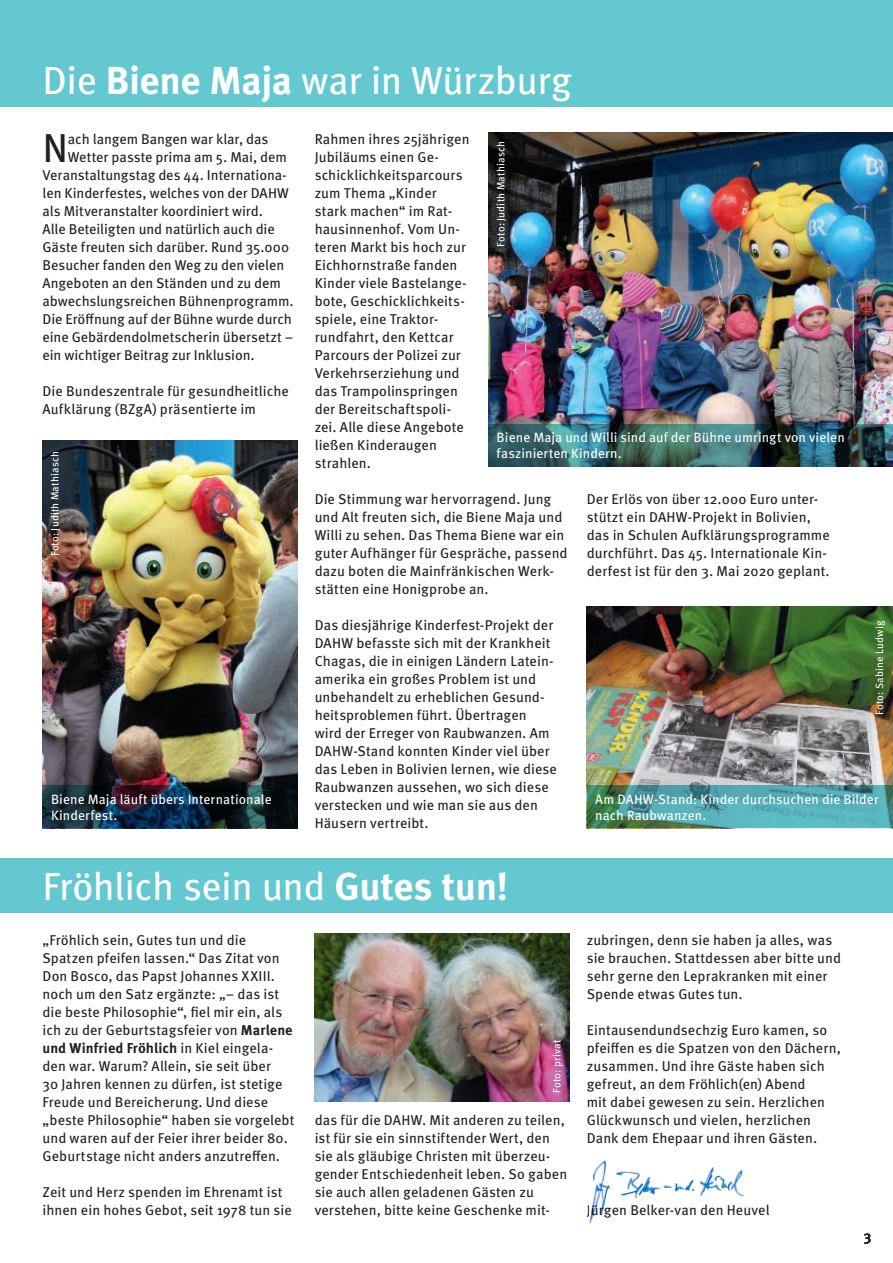
<style>
.page{position:relative;width:893px;height:1263px;background:#fff}
.page>*{position:absolute;margin:0;border:0;box-sizing:border-box;transform-origin:0 0}
.t1{font:40.35px "Meta OT";color:#231f20}
.t2{font:39px "Meta OT";letter-spacing:-.015em;color:#fff}
.t3{font:14.25px/18px "Meta OT";letter-spacing:.005em;color:#231f20}
.t4{font:13.5px/15.8px "Meta OT";letter-spacing:.005em;color:#fff}
.t5{font:10.5px "Meta OT";letter-spacing:.02em;color:#fff}
.s1{font-weight:700}
</style>
<div class="page">
<div style="left:0;top:0;width:893px;height:106px;background:#63c8cf"></div>
<img style="left:488px;top:133px;width:405px;height:291px">
<img style="left:587px;top:607px;width:306px;height:178px">
<div style="left:0;top:858px;width:893px;height:54px;background:#63c8cf"></div>
<img style="left:315px;top:934px;width:255px;height:167px">
<img style="left:43px;top:441px;width:255px;height:344px">
<svg style="left:43px;top:785px;width:255px;height:43px;background:#112433"></svg>
<svg style="left:587px;top:785px;width:306px;height:43px;background:#4f9f9f"></svg>
<img style="left:488px;top:424px;width:405px;height:43px">
<img style="left:589px;top:1160px;width:156px;height:64px">
<h2 class="t2" style="left:43px;top:55px;width:531px">Die <span class="s1">Biene Maja</span> war in Würzburg</h2>
<h1 class="t1" style="left:43px;top:122px;width:27px">N</h1>
<p class="t3" style="left:68px;top:131px;width:202px">ach langem Bangen war klar, das</p>
<p class="t3" style="left:315px;top:130px;width:156px">Rahmen ihres 25jährigen<br>Jubiläums einen Ge&shy;schicklichkeitsparcours zum Thema „Kinder stark machen“ im Rat&shy;hausinnenhof. Vom Un&shy;teren Markt bis hoch zur<br>Eichhornstraße fanden<br>Kinder viele Bastelange&shy;bote, Geschicklichkeits&shy;spiele, eine Traktor&shy;rundfahrt, den Kettcar<br>Parcours der Polizei zur<br>Verkehrserziehung und das Trampolinspringen der Bereitschaftspoli&shy;zei. Alle diese Angebote ließen Kinderaugen strahlen.</p>
<p class="t3" style="left:315px;top:490px;width:254px">Die Stimmung war hervorragend. Jung und Alt freuten sich, die Biene Maja und Willi zu sehen. Das Thema Biene war ein guter Aufhänger für Gespräche, passend dazu boten die Mainfränkischen Werk&shy;stätten eine Honigprobe an.</p>
<p class="t3" style="left:315px;top:616px;width:244px">Das diesjährige Kinderfest-Projekt der DAHW befasste sich mit der Krankheit Chagas, die in einigen Ländern Latein&shy;amerika ein großes Problem ist und unbehandelt zu erheblichen Gesund&shy;heitsproblemen führt. Übertragen wird der Erreger von Raubwanzen. Am DAHW-Stand konnten Kinder viel über das Leben in Bolivien lernen, wie diese Raubwanzen aussehen, wo sich diese verstecken und wie man sie aus den Häusern vertreibt.</p>
<p class="t5" style="left:494px;top:247px;width:107px;rotate:-90deg">Foto: Judith Mathiasch</p>
<p class="t3" style="left:68px;top:149px;width:221px">Wetter passte prima am 5. Mai, dem</p>
<p class="t3" style="left:43px;top:167px;width:246px">Veranstaltungstag des 44. Internationa-</p>
<p class="t3" style="left:43px;top:184px;width:248px">len Kinderfestes, welches von der DAHW</p>
<p class="t3" style="left:43px;top:202px;width:222px">als Mitveranstalter koordiniert wird.</p>
<p class="t3" style="left:43px;top:220px;width:234px">Alle Beteiligten und natürlich auch die</p>
<p class="t3" style="left:43px;top:238px;width:248px">Gäste freuten sich darüber. Rund 35.000</p>
<p class="t3" style="left:43px;top:256px;width:243px">Besucher fanden den Weg zu den vielen</p>
<p class="t3" style="left:43px;top:274px;width:240px">Angeboten an den Ständen und zu dem</p>
<p class="t3" style="left:43px;top:292px;width:253px">abwechslungsreichen Bühnenprogramm.</p>
<p class="t3" style="left:43px;top:310px;width:251px">Die Eröffnung auf der Bühne wurde durch</p>
<p class="t3" style="left:43px;top:328px;width:252px">eine Gebärdendolmetscherin übersetzt –</p>
<p class="t3" style="left:43px;top:346px;width:214px">ein wichtiger Beitrag zur Inklusion.</p>
<p class="t3" style="left:43px;top:382px;width:248px">Die Bundeszentrale für gesundheitliche<br>Aufklärung (BZgA) präsentierte im</p>
<p class="t4" style="left:497px;top:430px;width:350px">Biene Maja und Willi sind auf der Bühne umringt von vielen faszinierten Kindern.</p>
<p class="t5" style="left:48px;top:556px;width:107px;rotate:-90deg">Foto: Judith Mathiasch</p>
<p class="t3" style="left:587px;top:490px;width:245px">Der Erlös von über 12.000 Euro unter&shy;stützt ein DAHW-Projekt in Bolivien, das in Schulen Aufklärungsprogramme durchführt. Das 45. Internationale Kin&shy;derfest ist für den 3. Mai 2020 geplant.</p>
<p class="t5" style="left:873px;top:715px;width:96px;rotate:-90deg">Foto: Sabine Ludwig</p>
<p class="t4" style="left:51px;top:792px;width:222px">Biene Maja läuft übers Internationale<br>Kinderfest.</p>
<p class="t4" style="left:595px;top:792px;width:285px">Am DAHW-Stand: Kinder durchsuchen die Bilder nach Raubwanzen.</p>
<h2 class="t2" style="left:43px;top:861px;width:467px">Fröhlich sein und <span class="s1">Gutes tun!</span></h2>
<p class="t3" style="left:43px;top:932px;width:253px">„Fröhlich sein, Gutes tun und die Spatzen pfeifen lassen.“ Das Zitat von Don Bosco, das Papst Johannes XXIII. noch um den Satz ergänzte: „– das ist die beste Philosophie“, fiel mir ein, als ich zu der Geburtstagsfeier von <span class="s1">Marlene und Winfried Fröhlich</span> in Kiel eingela&shy;den war. Warum? Allein, sie seit über<br>30 Jahren kennen zu dürfen, ist stetige Freude und Bereicherung. Und diese „beste Philosophie“ haben sie vorgelebt und waren auf der Feier ihrer beider 80.<br>Geburtstage nicht anders anzutreffen.</p>
<p class="t3" style="left:43px;top:1183px;width:251px">Zeit und Herz spenden im Ehrenamt ist ihnen ein hohes Gebot, seit 1978 tun sie</p>
<p class="t5" style="left:550px;top:1093px;width:55px;rotate:-90deg">Foto: privat</p>
<p class="t3" style="left:315px;top:1111px;width:254px">das für die DAHW. Mit anderen zu teilen, ist für sie ein sinnstiftender Wert, den sie als gläubige Christen mit überzeu&shy;gender Entschiedenheit leben. So gaben sie auch allen geladenen Gästen zu verstehen, bitte keine Geschenke mit-</p>
<p class="t3" style="left:587px;top:931px;width:256px">zubringen, denn sie haben ja alles, was sie brauchen. Stattdessen aber bitte und sehr gerne den Leprakranken mit einer Spende etwas Gutes tun.</p>
<p class="t3" style="left:587px;top:1021px;width:256px">Eintausendundsechzig Euro kamen, so pfeiffen es die Spatzen von den Dächern, zusammen. Und ihre Gäste haben sich gefreut, an dem Fröhlich(en) Abend<br>mit dabei gewesen zu sein. Herzlichen Glückwunsch und vielen, herzlichen Dank dem Ehepaar und ihren Gästen.</p>
<p class="t3" style="left:587px;top:1201px;width:184px">Jürgen Belker-van den Heuvel</p>
<p class="t3" style="left:864px;top:1227px;width:9px">3</p>
</div>
